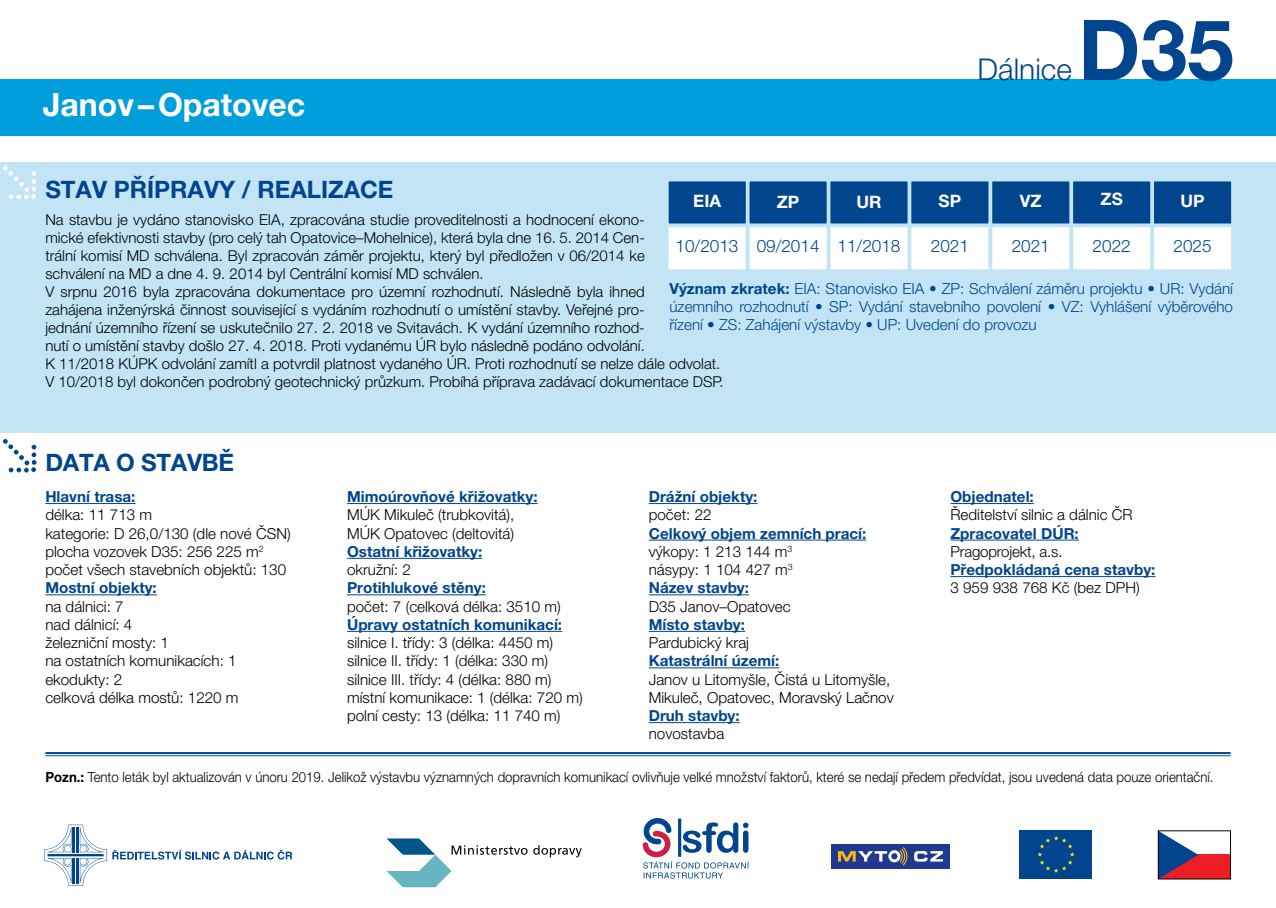
<style>
.page{position:relative;width:1276px;height:908px;background:#fff}
.page>*{position:absolute;margin:0;border:0;box-sizing:border-box;transform-origin:0 0}
.t1{font:700 84px "Helvetica Neue LT Pro";color:#00458d}
.t2{font:700 32px "Helvetica Neue LT Pro";color:#fff}
.t3{font:300 30px "Helvetica Neue LT Pro";color:#00458d}
.t4{font:700 24px "Helvetica Neue LT Pro";color:#00458d}
.t5{font:300 17.2px "Helvetica Neue LT Pro";color:#00458d}
.t6{font:700 17.2px "Helvetica Neue LT Pro";color:#fff}
.t7{font:300 15.2px/18.2px "Helvetica Neue LT Pro";color:#000}
.t8{font:700 15.2px/18.2px "Helvetica Neue LT Pro";color:#00458d}
.t9{font:300 15.2px/18.2px "Helvetica Neue LT Pro";color:#00458d;text-align:justify}
.t10{font:300 15px/18px "Helvetica Neue LT Pro";color:#000}
.t11{font:300 14px "Helvetica Neue LT Pro";color:#000;scale:.94 1}
.s1{font-weight:700}
.s2{font-weight:300;color:#000}
</style>
<div class="page">
<div style="left:0;top:79px;width:1276px;height:57px;background:#009fdb"></div>
<div style="left:0;top:162px;width:1276px;height:270px;background:#c2e4f5"></div>
<svg style="left:3px;top:165px;width:34px;height:34px"></svg>
<div style="left:1153px;top:180px;width:79px;height:44px;background:#00458d"></div>
<div style="left:1152px;top:179px;width:81px;height:46px;border:2px solid #c2e4f5"></div>
<div style="left:991px;top:180px;width:79px;height:44px;background:#00458d"></div>
<div style="left:990px;top:179px;width:81px;height:46px;border:2px solid #c2e4f5"></div>
<div style="left:829px;top:180px;width:79px;height:44px;background:#00458d"></div>
<div style="left:828px;top:179px;width:81px;height:46px;border:2px solid #c2e4f5"></div>
<div style="left:1072px;top:180px;width:79px;height:44px;background:#00458d"></div>
<div style="left:1071px;top:179px;width:81px;height:46px;border:2px solid #c2e4f5"></div>
<div style="left:910px;top:180px;width:79px;height:44px;background:#00458d"></div>
<div style="left:909px;top:179px;width:81px;height:46px;border:2px solid #c2e4f5"></div>
<div style="left:748px;top:180px;width:79px;height:44px;background:#00458d"></div>
<div style="left:747px;top:179px;width:81px;height:46px;border:2px solid #c2e4f5"></div>
<div style="left:668px;top:180px;width:78px;height:44px;background:#00458d"></div>
<div style="left:667px;top:179px;width:80px;height:46px;border:2px solid #c2e4f5"></div>
<div style="left:1153px;top:226px;width:79px;height:44px;background:#fff"></div>
<div style="left:1152px;top:225px;width:81px;height:46px;border:2px solid #c2e4f5"></div>
<div style="left:991px;top:226px;width:79px;height:44px;background:#fff"></div>
<div style="left:990px;top:225px;width:81px;height:46px;border:2px solid #c2e4f5"></div>
<div style="left:829px;top:226px;width:79px;height:44px;background:#fff"></div>
<div style="left:828px;top:225px;width:81px;height:46px;border:2px solid #c2e4f5"></div>
<div style="left:1072px;top:226px;width:79px;height:44px;background:#fff"></div>
<div style="left:1071px;top:225px;width:81px;height:46px;border:2px solid #c2e4f5"></div>
<div style="left:910px;top:226px;width:79px;height:44px;background:#fff"></div>
<div style="left:909px;top:225px;width:81px;height:46px;border:2px solid #c2e4f5"></div>
<div style="left:748px;top:226px;width:79px;height:44px;background:#fff"></div>
<div style="left:747px;top:225px;width:81px;height:46px;border:2px solid #c2e4f5"></div>
<div style="left:667px;top:226px;width:79px;height:44px;background:#fff"></div>
<div style="left:666px;top:225px;width:81px;height:46px;border:2px solid #c2e4f5"></div>
<div style="left:1019px;top:830px;width:72px;height:48px;background:#00458d"></div>
<svg style="left:1037px;top:836px;width:37px;height:36px"></svg>
<div style="left:1158px;top:854px;width:72px;height:24px;background:#ed1d24"></div>
<svg style="left:1160px;top:832px;width:38px;height:44px"></svg>
<svg style="left:44px;top:824px;width:248px;height:61px"></svg>
<svg style="left:642px;top:818px;width:107px;height:60px"></svg>
<hr style="left:45px;top:751px;width:1185px;height:2px;background:#00458d">
<hr style="left:45px;top:755px;width:1185px;height:1px;background:#00458d">
<hr style="left:45px;top:503px;width:90px;height:1px;background:#00458d">
<hr style="left:45px;top:594px;width:112px;height:1px;background:#00458d">
<hr style="left:347px;top:503px;width:191px;height:1px;background:#00458d">
<hr style="left:347px;top:557px;width:135px;height:1px;background:#00458d">
<hr style="left:347px;top:594px;width:139px;height:1px;background:#00458d">
<hr style="left:347px;top:630px;width:215px;height:1px;background:#00458d">
<hr style="left:649px;top:503px;width:108px;height:1px;background:#00458d">
<hr style="left:649px;top:539px;width:217px;height:1px;background:#00458d">
<hr style="left:649px;top:594px;width:100px;height:1px;background:#00458d">
<hr style="left:649px;top:630px;width:96px;height:1px;background:#00458d">
<hr style="left:649px;top:667px;width:130px;height:1px;background:#00458d">
<hr style="left:649px;top:722px;width:91px;height:1px;background:#00458d">
<hr style="left:950px;top:503px;width:83px;height:1px;background:#00458d">
<hr style="left:950px;top:539px;width:129px;height:1px;background:#00458d">
<hr style="left:950px;top:576px;width:205px;height:1px;background:#00458d">
<svg style="left:3px;top:439px;width:34px;height:33px"></svg>
<svg style="left:386px;top:838px;width:141px;height:48px"></svg>
<svg style="left:533px;top:845px;width:49px;height:12px"></svg>
<div style="left:831px;top:843px;width:119px;height:24px;background:#1e398d"></div>
<svg style="left:838px;top:847px;width:69px;height:18px"></svg>
<svg style="left:914px;top:851px;width:29px;height:10px"></svg>
<h2 class="t2" style="left:43px;top:85px;width:264px">Janov–Opatovec</h2>
<h3 class="t3" style="left:977px;top:51px;width:96px">Dálnice</h3>
<h1 class="t1" style="left:1078px;top:-2px;width:157px">D35</h1>
<h3 class="t4" style="left:45px;top:175px;width:350px">STAV PŘÍPRAVY / REALIZACE</h3>
<p class="t6" style="left:693px;top:190px;width:29px">EIA</p>
<p class="t6" style="left:777px;top:191px;width:24px">ZP</p>
<p class="t6" style="left:856px;top:191px;width:27px">UR</p>
<p class="t6" style="left:938px;top:190px;width:24px">SP</p>
<p class="t6" style="left:1020px;top:190px;width:23px">VZ</p>
<p class="t6" style="left:1100px;top:188px;width:24px">ZS</p>
<p class="t6" style="left:1180px;top:190px;width:26px">UP</p>
<p class="t5" style="left:675px;top:235px;width:226px">10/2013 09/2014 11/2018</p>
<p class="t5" style="left:931px;top:235px;width:40px">2021</p>
<p class="t5" style="left:1011px;top:235px;width:40px">2021</p>
<p class="t5" style="left:1092px;top:235px;width:40px">2022</p>
<p class="t5" style="left:1173px;top:235px;width:40px">2025</p>
<p class="t10" style="left:45px;top:210px;width:680px">Na stavbu je vydáno stanovisko EIA, zpracována studie proveditelnosti a hodnocení ekono-<br>mické efektivnosti stavby (pro celý tah Opatovice–Mohelnice), která byla dne 16. 5. 2014 Cen-<br>trální komisí MD schválena. Byl zpracován záměr projektu, který byl předložen v 06/2014 ke<br>schválení na MD a dne 4. 9. 2014 byl Centrální komisí MD schválen.<br>V srpnu 2016 byla zpracována dokumentace pro územní rozhodnutí. Následně byla ihned<br>zahájena inženýrská činnost související s vydáním rozhodnutí o umístění stavby. Veřejné pro-<br>jednání územního řízení se uskutečnilo 27. 2. 2018 ve Svitavách. K vydání územního rozhod-<br>nutí o umístění stavby došlo 27. 4. 2018. Proti vydanému ÚR bylo následně podáno odvolání.<br>K 11/2018 KÚPK odvolání zamítl a potvrdil platnost vydaného ÚR. Proti rozhodnutí se nelze dále odvolat.<br>V 10/2018 byl dokončen podrobný geotechnický průzkum. Probíhá příprava zadávací dokumentace DSP.</p>
<p class="t9" style="left:669px;top:279px;width:565px"><span class="s1">Význam zkratek:</span> EIA: Stanovisko EIA • ZP: Schválení záměru projektu • UR: Vydání územního rozhodnutí • SP: Vydání stavebního povolení • VZ: Vyhlášení výběrového řízení • ZS: Zahájení výstavby • UP: Uvedení do provozu</p>
<h3 class="t4" style="left:45px;top:447px;width:190px">DATA O STAVBĚ</h3>
<p class="t8" style="left:45px;top:487px;width:92px">Hlavní trasa:</p>
<p class="t7" style="left:45px;top:505px;width:247px">délka: 11 713 m<br>kategorie: D 26,0/130 (dle nové ČSN) plocha vozovek D35: 256 225 m<sup>2 </sup>počet všech stavebních objektů: 130</p>
<p class="t8" style="left:45px;top:578px;width:113px">Mostní objekty:</p>
<p class="t7" style="left:45px;top:596px;width:195px">na dálnici: 7<br>nad dálnicí: 4<br>železniční mosty: 1<br>na ostatních komunikacích: 1 ekodukty: 2<br>celková délka mostů: 1220 m</p>
<p class="t8" style="left:347px;top:487px;width:192px">Mimoúrovňové křižovatky:</p>
<p class="t7" style="left:347px;top:505px;width:169px">MÚK Mikuleč (trubkovitá),<br>MÚK Opatovec (deltovitá)</p>
<p class="t8" style="left:347px;top:541px;width:137px">Ostatní křižovatky:</p>
<p class="t7" style="left:347px;top:560px;width:65px">okružní: 2</p>
<p class="t8" style="left:347px;top:578px;width:140px">Protihlukové stěny:</p>
<p class="t7" style="left:347px;top:596px;width:215px">počet: 7 (celková délka: 3510 m)</p>
<p class="t8" style="left:347px;top:614px;width:217px">Úpravy ostatních komunikací:</p>
<p class="t7" style="left:347px;top:633px;width:237px">silnice I. třídy: 3 (délka: 4450 m) silnice II. třídy: 1 (délka: 330 m) silnice III. třídy: 4 (délka: 880 m) místní komunikace: 1 (délka: 720 m) polní cesty: 13 (délka: 11 740 m)</p>
<p class="t8" style="left:649px;top:487px;width:110px">Drážní objekty:</p>
<p class="t7" style="left:649px;top:505px;width:64px">počet: 22</p>
<p class="t8" style="left:649px;top:523px;width:219px">Celkový objem zemních prací: <span class="s2">výkopy: 1 213 144 m</span><sup>3<br></sup><span class="s2">násypy: 1 104 427 m</span><sup>3<br></sup>Název stavby:</p>
<p class="t7" style="left:649px;top:596px;width:143px">D35 Janov–Opatovec</p>
<p class="t8" style="left:649px;top:614px;width:98px">Místo stavby:</p>
<p class="t7" style="left:649px;top:633px;width:102px">Pardubický kraj</p>
<p class="t8" style="left:649px;top:651px;width:132px">Katastrální území:</p>
<p class="t7" style="left:649px;top:669px;width:246px">Janov u Litomyšle, Čistá u Litomyšle,<br>Mikuleč, Opatovec, Moravský Lačnov</p>
<p class="t8" style="left:649px;top:706px;width:92px">Druh stavby:</p>
<p class="t7" style="left:649px;top:724px;width:77px">novostavba</p>
<p class="t8" style="left:950px;top:487px;width:85px">Objednatel:</p>
<p class="t7" style="left:950px;top:505px;width:184px">Ředitelství silnic a dálnic ČR</p>
<p class="t8" style="left:950px;top:523px;width:130px">Zpracovatel DÚR:</p>
<p class="t7" style="left:950px;top:541px;width:114px">Pragoprojekt, a.s.</p>
<p class="t8" style="left:950px;top:560px;width:206px">Předpokládaná cena stavby:</p>
<p class="t7" style="left:950px;top:578px;width:191px">3 959 938 768 Kč (bez DPH)</p>
<p class="t11" style="left:45px;top:767px;width:1244px"><span class="s1">Pozn.:</span> Tento leták byl aktualizován v únoru 2019. Jelikož výstavbu významných dopravních komunikací ovlivňuje velké množství faktorů, které se nedají předem předvídat, jsou uvedená data pouze orientační.</p>
</div>
